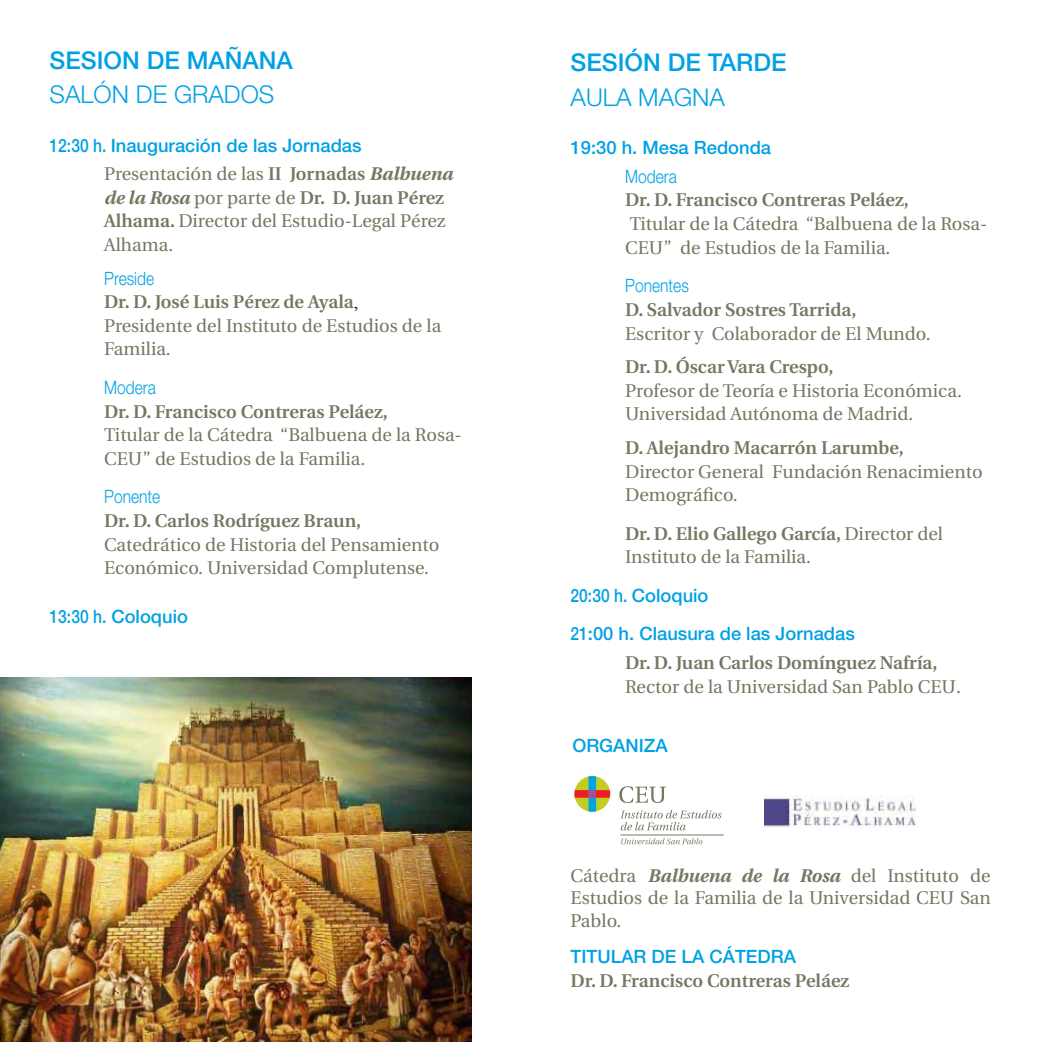
<style>
.page{position:relative;width:1042px;height:1042px;background:#fff}
.page>*{position:absolute;margin:0;border:0;box-sizing:border-box;transform-origin:0 0}
.t1{font:500 24.5px "Helvetica Neue";color:#00a1e4}
.t2{font:300 24.5px "Helvetica Neue";color:#00a1e4}
.t3{font:18.38px/23.6px "Utopia";color:#787662}
.t4{font:600 18.38px "Utopia";color:#787662}
.t5{font:500 18.38px/38.5px "Helvetica Neue";color:#00a1e4;scale:.85 1}
.t6{font:500 18.38px "Helvetica Neue";color:#00a1e4}
.t7{font:300 18.38px "Helvetica Neue";color:#00a1e4;scale:.85 1}
.s1{font-weight:600}
.s2{font-weight:700;font-style:italic}
.s3{font-family:"Times New Roman";color:#000}
</style>
<div class="page">
<img style="left:0;top:678px;width:471px;height:364px">
<hr style="left:620px;top:834px;width:103px;height:1px;background:#787662">
<svg style="left:574px;top:776px;width:36px;height:36px"></svg>
<div style="left:588px;top:790px;width:8px;height:8px;background:#a94e91"></div>
<svg style="left:619px;top:786px;width:47px;height:17px"></svg>
<svg style="left:620px;top:810px;width:102px;height:20px"></svg>
<svg style="left:621px;top:838px;width:81px;height:6px"></svg>
<img style="left:764px;top:795px;width:152px;height:33px">
<h1 class="t1" style="left:50px;top:45px;width:245px">SESION DE MAÑANA</h1>
<h1 class="t2" style="left:50px;top:79px;width:226px">SALÓN DE GRADOS</h1>
<p class="t5" style="left:50px;top:126px;width:369px">12:30 h. Inauguración de las Jornadas</p>
<p class="t3" style="left:104px;top:162px;width:350px">Presentación de las <span class="s1">II Jornadas</span> <span class="s2">Balbuena de la Rosa</span> por parte de <span class="s1">Dr. D. Juan Pérez<br>Alhama.</span> Director del Estudio-Legal Pérez<br>Alhama.</p>
<p class="t7" style="left:104px;top:267px;width:60px">Preside</p>
<p class="t3" style="left:104px;top:290px;width:338px"><span class="s1">Dr. D. José Luis Pérez de Ayala</span><span class="s3">,<br></span>Presidente del Instituto de Estudios de la<br>Familia.</p>
<p class="t7" style="left:104px;top:376px;width:62px">Modera</p>
<p class="t4" style="left:104px;top:401px;width:285px">Dr. D. Francisco Contreras Peláez,</p>
<p class="t3" style="left:104px;top:423px;width:359px">Titular de la Cátedra “Balbuena de la Rosa-<br>CEU” de Estudios de la Familia.</p>
<p class="t7" style="left:104px;top:485px;width:68px">Ponente</p>
<p class="t4" style="left:104px;top:510px;width:259px">Dr. D. Carlos Rodríguez Braun,</p>
<p class="t3" style="left:104px;top:533px;width:337px">Catedrático de Historia del Pensamiento<br>Económico. Universidad Complutense.</p>
<p class="t5" style="left:50px;top:597px;width:164px">13:30 h. Coloquio</p>
<h1 class="t1" style="left:570px;top:48px;width:218px">SESIÓN DE TARDE</h1>
<h1 class="t2" style="left:570px;top:82px;width:156px">AULA MAGNA</h1>
<p class="t6" style="left:570px;top:137px;width:202px">19:30 h. Mesa Redonda</p>
<p class="t7" style="left:625px;top:165px;width:62px">Modera</p>
<p class="t4" style="left:625px;top:190px;width:285px">Dr. D. Francisco Contreras Peláez,</p>
<p class="t3" style="left:625px;top:212px;width:364px">Titular de la Cátedra “Balbuena de la Rosa-<br>CEU” de Estudios de la Familia.</p>
<p class="t7" style="left:625px;top:274px;width:76px">Ponentes</p>
<p class="t4" style="left:625px;top:299px;width:233px">D. Salvador Sostres Tarrida,</p>
<p class="t3" style="left:625px;top:322px;width:307px">Escritor y Colaborador de El Mundo.</p>
<p class="t4" style="left:625px;top:356px;width:210px">Dr. D. Óscar Vara Crespo,</p>
<p class="t3" style="left:625px;top:379px;width:338px">Profesor de Teoría e Historia Económica.<br>Universidad Autónoma de Madrid.</p>
<p class="t4" style="left:625px;top:437px;width:280px">D. Alejandro Macarrón Larumbe,</p>
<p class="t3" style="left:625px;top:460px;width:359px">Director General Fundación Renacimiento<br>Demográfico.</p>
<p class="t3" style="left:625px;top:522px;width:319px"><span class="s1">Dr. D. Elio Gallego García,</span> Director del<br>Instituto de la Familia.</p>
<p class="t5" style="left:570px;top:576px;width:336px">20:30 h. Coloquio<br>21:00 h. Clausura de las Jornadas</p>
<p class="t4" style="left:625px;top:652px;width:314px">Dr. D. Juan Carlos Domínguez Nafría,</p>
<p class="t3" style="left:625px;top:675px;width:337px">Rector de la Universidad San Pablo CEU.</p>
<p class="t6" style="left:572px;top:735px;width:97px">ORGANIZA</p>
<p class="t3" style="left:570px;top:865px;width:422px;line-height:22.1px;text-align:justify">Cátedra <span class="s2">Balbuena de la Rosa</span> del Instituto de Estudios de la Familia de la Universidad CEU San Pablo.</p>
<p class="t6" style="left:570px;top:946px;width:227px">TITULAR DE LA CÁTEDRA</p>
<p class="t4" style="left:570px;top:970px;width:280px">Dr. D. Francisco Contreras Peláez</p>
</div>
